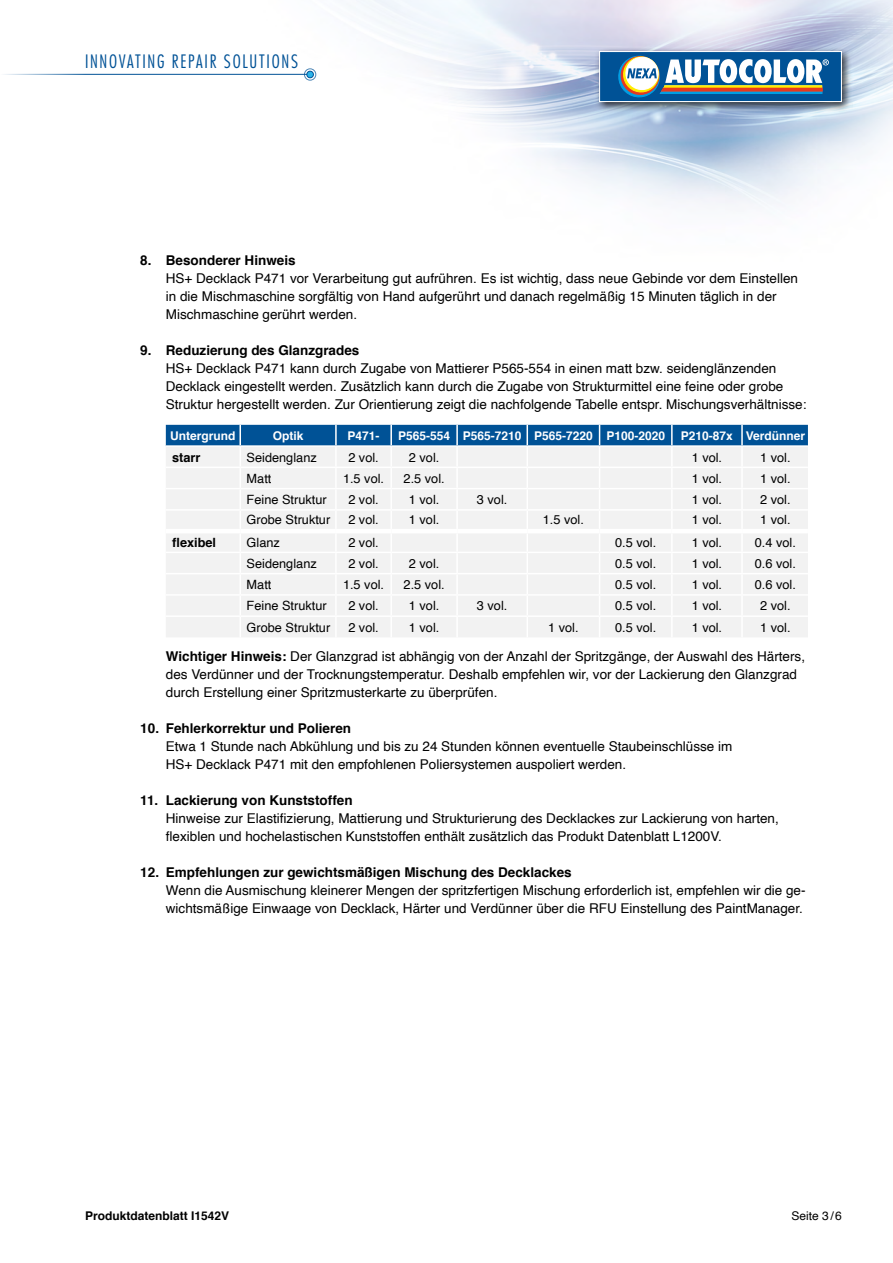
<style>
.page{position:relative;width:893px;height:1263px;background:#fff}
.page>*{position:absolute;margin:0;border:0;box-sizing:border-box;transform-origin:0 0}
.t1{font:300 condensed 18px "Futura LT";letter-spacing:.095em;color:#005296}
.t2{font:13.5px/18px "Helvetica";color:#000}
.t3{font:700 13.5px "Helvetica";color:#000}
.t4{font:12.75px "Helvetica";color:#000}
.t5{font:700 12.75px "Helvetica";color:#000}
.t6{font:700 12px "Helvetica";color:#fff}
.t7{font:700 12px "Helvetica";color:#000}
.t8{font:12px "Helvetica";color:#000}
.s1{font-weight:700}
</style>
<div class="page">
<img style="left:22px;top:0;width:871px;height:446px">
<div style="left:595px;top:47px;width:257px;height:65px;background:#000;opacity:.75"></div>
<div style="left:600px;top:52px;width:241px;height:50px;background:#005296"></div>
<div style="left:599px;top:51px;width:243px;height:51px;border:1px solid #fff"></div>
<svg style="left:618px;top:55px;width:211px;height:43px"></svg>
<hr style="left:0;top:74px;width:310px;height:1px;background:#005296">
<div style="left:307px;top:71px;width:6px;height:7px;background:#2cb4e9;border-radius:50%"></div>
<div style="left:307px;top:71px;width:7px;height:7px;border:1px solid #005296;border-radius:50%"></div>
<div style="left:304px;top:69px;width:12px;height:11px;border:1px solid #005296;border-radius:50%"></div>
<svg style="left:166px;top:425px;width:642px;height:212px"></svg>
<hr style="left:672px;top:615px;width:70px;height:2px;background:#fff">
<hr style="left:671px;top:617px;width:2px;height:20px;background:#fff">
<hr style="left:742px;top:615px;width:66px;height:2px;background:#fff">
<hr style="left:741px;top:617px;width:2px;height:20px;background:#fff">
<hr style="left:166px;top:529px;width:74px;height:4px;background:#fff">
<hr style="left:240px;top:529px;width:96px;height:4px;background:#fff">
<hr style="left:336px;top:529px;width:55px;height:4px;background:#fff">
<hr style="left:391px;top:529px;width:66px;height:4px;background:#fff">
<hr style="left:457px;top:529px;width:70px;height:4px;background:#fff">
<hr style="left:527px;top:529px;width:73px;height:4px;background:#fff">
<hr style="left:600px;top:529px;width:72px;height:4px;background:#fff">
<hr style="left:672px;top:529px;width:70px;height:4px;background:#fff">
<hr style="left:742px;top:529px;width:66px;height:4px;background:#fff">
<h1 class="t1" style="left:85px;top:51px;width:214px">INNOVATING REPAIR SOLUTIONS</h1>
<p class="t3" style="left:140px;top:250px;width:157px">8. Besonderer Hinweis</p>
<p class="t2" style="left:166px;top:270px;width:634px">HS+ Decklack P471 vor Verarbeitung gut aufrühren. Es ist wichtig, dass neue Gebinde vor dem Einstellen in die Mischmaschine sorgfältig von Hand aufgerührt und danach regelmäßig 15 Minuten täglich in der<br>Mischmaschine gerührt werden.</p>
<p class="t3" style="left:140px;top:340px;width:221px">9. Reduzierung des Glanzgrades</p>
<p class="t2" style="left:166px;top:360px;width:642px">HS+ Decklack P471 kann durch Zugabe von Mattierer P565-554 in einen matt bzw. seidenglänzenden<br>Decklack eingestellt werden. Zusätzlich kann durch die Zugabe von Strukturmittel eine feine oder grobe<br>Struktur hergestellt werden. Zur Orientierung zeigt die nachfolgende Tabelle entspr. Mischungsverhältnisse:</p>
<p class="t6" style="left:170px;top:426px;width:67px">Untergrund</p>
<p class="t6" style="left:273px;top:426px;width:32px">Optik</p>
<p class="t6" style="left:348px;top:426px;width:34px">P471-</p>
<p class="t6" style="left:398px;top:426px;width:268px">P565-554 P565-7210 P565-7220 P100-2020</p>
<p class="t6" style="left:681px;top:426px;width:126px">P210-87x Verdünner</p>
<p class="t5" style="left:172px;top:447px;width:30px">starr</p>
<p class="t4" style="left:247px;top:447px;width:72px">Seidenglanz</p>
<p class="t4" style="left:348px;top:447px;width:32px">2 vol.</p>
<p class="t4" style="left:409px;top:447px;width:32px">2 vol.</p>
<p class="t4" style="left:692px;top:447px;width:32px">1 vol.</p>
<p class="t4" style="left:760px;top:447px;width:32px">1 vol.</p>
<p class="t4" style="left:247px;top:468px;width:26px">Matt</p>
<p class="t4" style="left:343px;top:468px;width:43px">1.5 vol.</p>
<p class="t4" style="left:404px;top:468px;width:43px">2.5 vol.</p>
<p class="t4" style="left:692px;top:468px;width:32px">1 vol.</p>
<p class="t4" style="left:760px;top:468px;width:32px">1 vol.</p>
<p class="t4" style="left:247px;top:490px;width:82px">Feine Struktur</p>
<p class="t4" style="left:348px;top:490px;width:32px">2 vol.</p>
<p class="t4" style="left:409px;top:490px;width:32px">1 vol.</p>
<p class="t4" style="left:477px;top:490px;width:32px">3 vol.</p>
<p class="t4" style="left:692px;top:490px;width:32px">1 vol.</p>
<p class="t4" style="left:760px;top:490px;width:32px">2 vol.</p>
<p class="t4" style="left:247px;top:510px;width:85px">Grobe Struktur</p>
<p class="t4" style="left:348px;top:510px;width:32px">2 vol.</p>
<p class="t4" style="left:409px;top:510px;width:32px">1 vol.</p>
<p class="t4" style="left:543px;top:510px;width:43px">1.5 vol.</p>
<p class="t4" style="left:692px;top:510px;width:32px">1 vol.</p>
<p class="t4" style="left:760px;top:510px;width:32px">1 vol.</p>
<p class="t5" style="left:172px;top:532px;width:45px">flexibel</p>
<p class="t4" style="left:247px;top:532px;width:35px">Glanz</p>
<p class="t4" style="left:348px;top:532px;width:32px">2 vol.</p>
<p class="t4" style="left:615px;top:532px;width:43px">0.5 vol.</p>
<p class="t4" style="left:692px;top:532px;width:32px">1 vol.</p>
<p class="t4" style="left:755px;top:532px;width:43px">0.4 vol.</p>
<p class="t4" style="left:247px;top:553px;width:72px">Seidenglanz</p>
<p class="t4" style="left:348px;top:553px;width:32px">2 vol.</p>
<p class="t4" style="left:409px;top:553px;width:32px">2 vol.</p>
<p class="t4" style="left:615px;top:553px;width:43px">0.5 vol.</p>
<p class="t4" style="left:692px;top:553px;width:32px">1 vol.</p>
<p class="t4" style="left:755px;top:553px;width:43px">0.6 vol.</p>
<p class="t4" style="left:247px;top:575px;width:26px">Matt</p>
<p class="t4" style="left:343px;top:575px;width:43px">1.5 vol.</p>
<p class="t4" style="left:404px;top:575px;width:43px">2.5 vol.</p>
<p class="t4" style="left:615px;top:575px;width:43px">0.5 vol.</p>
<p class="t4" style="left:692px;top:575px;width:32px">1 vol.</p>
<p class="t4" style="left:755px;top:575px;width:43px">0.6 vol.</p>
<p class="t4" style="left:247px;top:596px;width:82px">Feine Struktur</p>
<p class="t4" style="left:348px;top:596px;width:32px">2 vol.</p>
<p class="t4" style="left:409px;top:596px;width:32px">1 vol.</p>
<p class="t4" style="left:477px;top:596px;width:32px">3 vol.</p>
<p class="t4" style="left:615px;top:596px;width:43px">0.5 vol.</p>
<p class="t4" style="left:692px;top:596px;width:32px">1 vol.</p>
<p class="t4" style="left:760px;top:596px;width:32px">2 vol.</p>
<p class="t4" style="left:247px;top:617px;width:85px">Grobe Struktur</p>
<p class="t4" style="left:348px;top:617px;width:32px">2 vol.</p>
<p class="t4" style="left:409px;top:617px;width:32px">1 vol.</p>
<p class="t4" style="left:548px;top:617px;width:32px">1 vol.</p>
<p class="t4" style="left:615px;top:617px;width:43px">0.5 vol.</p>
<p class="t4" style="left:692px;top:617px;width:32px">1 vol.</p>
<p class="t4" style="left:760px;top:617px;width:32px">1 vol.</p>
<p class="t2" style="left:166px;top:648px;width:641px"><span class="s1">Wichtiger Hinweis:</span> Der Glanzgrad ist abhängig von der Anzahl der Spritzgänge, der Auswahl des Härters, des Verdünner und der Trocknungstemperatur. Deshalb empfehlen wir, vor der Lackierung den Glanzgrad durch Erstellung einer Spritzmusterkarte zu überprüfen.</p>
<p class="t3" style="left:140px;top:718px;width:212px">10. Fehlerkorrektur und Polieren</p>
<p class="t2" style="left:166px;top:738px;width:568px">Etwa 1 Stunde nach Abkühlung und bis zu 24 Stunden können eventuelle Staubeinschlüsse im<br>HS+ Decklack P471 mit den empfohlenen Poliersystemen auspoliert werden.</p>
<p class="t3" style="left:140px;top:790px;width:214px">11. Lackierung von Kunststoffen</p>
<p class="t2" style="left:166px;top:810px;width:614px">Hinweise zur Elastifizierung, Mattierung und Strukturierung des Decklackes zur Lackierung von harten, flexiblen und hochelastischen Kunststoffen enthält zusätzlich das Produkt Datenblatt L1200V.</p>
<p class="t3" style="left:140px;top:862px;width:433px">12. Empfehlungen zur gewichtsmäßigen Mischung des Decklackes</p>
<p class="t2" style="left:166px;top:882px;width:641px">Wenn die Ausmischung kleinerer Mengen der spritzfertigen Mischung erforderlich ist, empfehlen wir die ge&shy;wichtsmäßige Einwaage von Decklack, Härter und Verdünner über die RFU Einstellung des PaintManager.</p>
<p class="t7" style="left:85px;top:1206px;width:146px">Produktdatenblatt I1542V</p>
<p class="t8" style="left:792px;top:1207px;width:52px">Seite 3/6</p>
</div>
